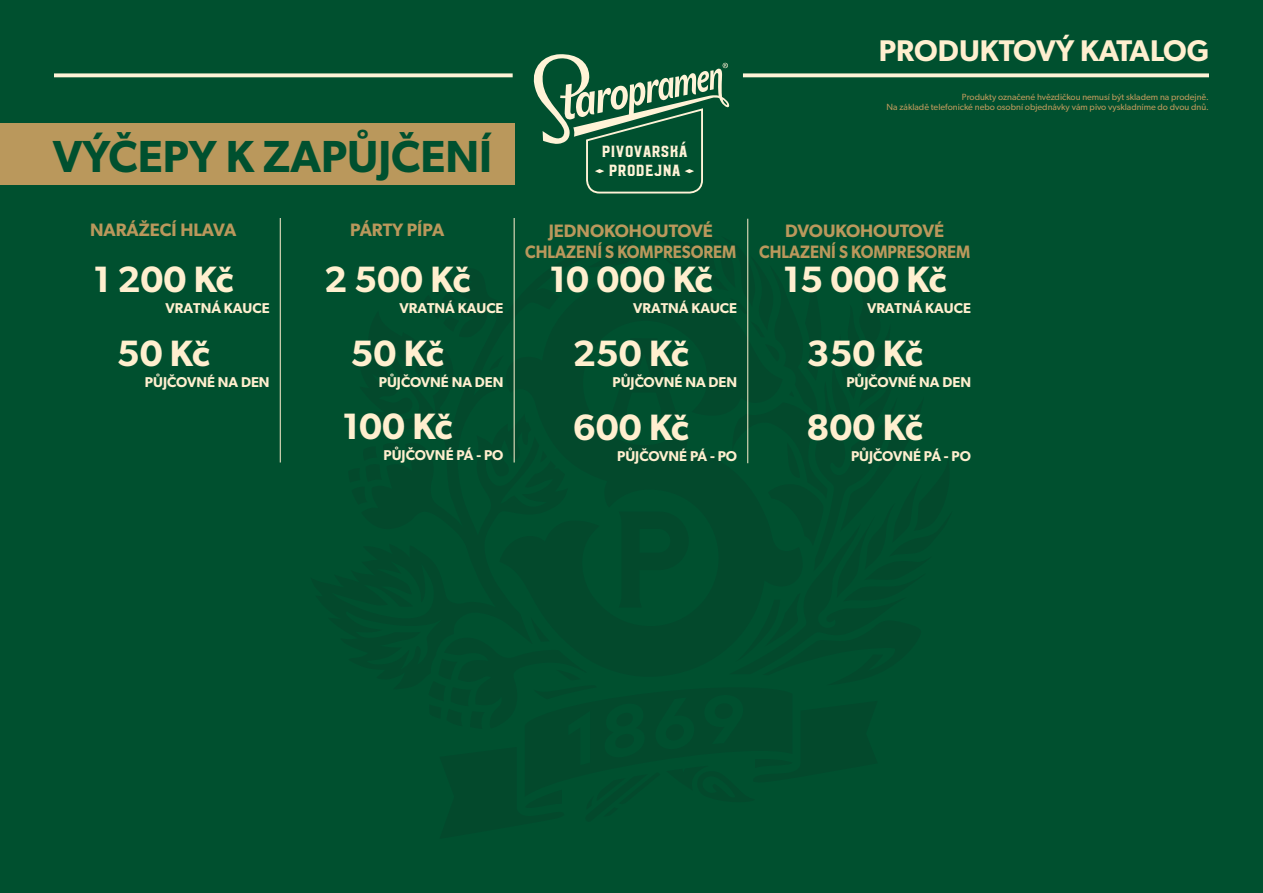
<style>
.page{position:relative;width:1263px;height:893px;background:#00502f}
.page>*{position:absolute;margin:0;border:0;box-sizing:border-box;transform-origin:0 0}
.t1{font:600 45px "Gibson";color:#00502f}
.t2{font:600 36.75px/73.7px "Gibson";color:#ffefcf;text-align:center}
.t3{font:600 30px "Gibson";color:#ffefcf}
.t4{font:600 18px/21px "Gibson";color:#ba985c;text-align:center}
.t5{font:16.2px/19.4px "Hudson NY Serif";letter-spacing:.025em;color:#fff3d7;text-align:center}
.t6{font:600 14.25px "Gibson";color:#ffefcf}
.t7{font:9px/10.8px "Gibson";color:#ba985c;text-align:right}
</style>
<div class="page">
<svg style="left:743px;top:73px;width:466px;height:4px;background:#e3e1c4"></svg>
<svg style="left:54px;top:73px;width:459px;height:4px;background:#e3e1c4"></svg>
<svg style="left:533px;top:54px;width:196px;height:140px"></svg>
<div style="left:0;top:123px;width:514px;height:62px;background:#ba985c"></div>
<hr style="left:280px;top:218px;width:1px;height:244px;background:#ffefcf">
<hr style="left:514px;top:218px;width:1px;height:244px;background:#ffefcf">
<hr style="left:747px;top:219px;width:1px;height:244px;background:#ffefcf">
<h3 class="t3" style="left:879px;top:33px;width:332px">PRODUKTOVÝ KATALOG</h3>
<p class="t7" style="left:886px;top:91px;width:324px">Produkty označené hvězdičkou nemusí být skladem na prodejně.<br>Na základě telefonické nebo osobní objednávky vám pivo vyskladníme do dvou dnů.</p>
<h1 class="t1" style="left:53px;top:130px;width:441px">VÝČEPY K ZAPŮJČENÍ</h1>
<p class="t4" style="left:90px;top:219px;width:148px">NARÁŽECÍ HLAVA</p>
<h2 class="t2" style="left:93px;top:242px;width:142px">1 200 Kč<br>50 Kč</h2>
<p class="t4" style="left:350px;top:219px;width:96px">PÁRTY PÍPA</p>
<h2 class="t2" style="left:324px;top:242px;width:148px">2 500 Kč<br>50 Kč<br>100 Kč</h2>
<p class="t6" style="left:166px;top:299px;width:106px">VRATNÁ KAUCE</p>
<p class="t6" style="left:399px;top:299px;width:106px">VRATNÁ KAUCE</p>
<p class="t6" style="left:145px;top:373px;width:126px">PŮJČOVNÉ NA DEN</p>
<p class="t6" style="left:379px;top:373px;width:126px">PŮJČOVNÉ NA DEN</p>
<p class="t5" style="left:602px;top:141px;width:87px">PIVOVARSKÁ<br>PRODEJNA</p>
<p class="t4" style="left:525px;top:220px;width:213px">JEDNOKOHOUTOVÉ<br>CHLAZENÍ S KOMPRESOREM</p>
<h2 class="t2" style="left:549px;top:242px;width:165px">10 000 Kč<br>250 Kč<br>600 Kč</h2>
<p class="t6" style="left:633px;top:300px;width:106px">VRATNÁ KAUCE</p>
<p class="t6" style="left:612px;top:373px;width:126px">PŮJČOVNÉ NA DEN</p>
<p class="t4" style="left:759px;top:220px;width:213px">DVOUKOHOUTOVÉ<br>CHLAZENÍ S KOMPRESOREM</p>
<h2 class="t2" style="left:783px;top:242px;width:165px">15 000 Kč<br>350 Kč<br>800 Kč</h2>
<p class="t6" style="left:867px;top:300px;width:106px">VRATNÁ KAUCE</p>
<p class="t6" style="left:846px;top:373px;width:126px">PŮJČOVNÉ NA DEN</p>
<p class="t6" style="left:383px;top:447px;width:121px">PŮJČOVNÉ PÁ - PO</p>
<p class="t6" style="left:617px;top:447px;width:121px">PŮJČOVNÉ PÁ - PO</p>
<p class="t6" style="left:851px;top:447px;width:121px">PŮJČOVNÉ PÁ - PO</p>
</div>
